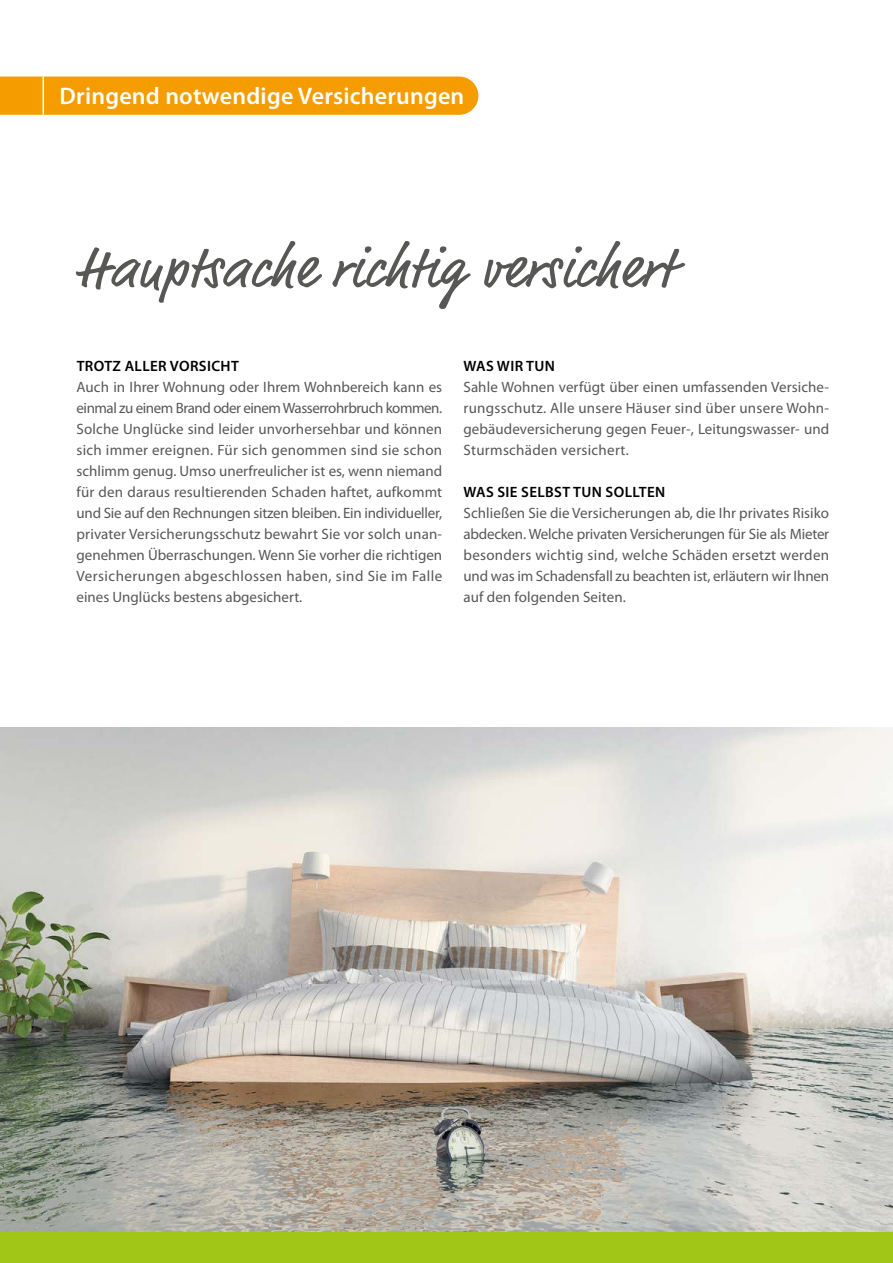
<style>
.page{position:relative;width:893px;height:1263px;background:#fff}
.page>*{position:absolute;margin:0;border:0;box-sizing:border-box;transform-origin:0 0}
.t1{font:57px "Market Pro";letter-spacing:.02em;color:#575756}
.t2{font:600 24px "Myriad Pro";letter-spacing:.01em;color:#fff}
.t3{font:15px/21px "Myriad Pro";letter-spacing:.005em;color:#575756;text-align:justify}
.t4{font:600 15px "Myriad Pro";letter-spacing:.025em;color:#000}
</style>
<div class="page">
<div style="left:0;top:1231px;width:893px;height:32px;background:#a2c617"></div>
<img style="left:0;top:728px;width:893px;height:503px">
<div style="left:0;top:77px;width:478px;height:38px;background:#f59c00"></div>
<hr style="left:43px;top:77px;width:1px;height:38px;background:#fff">
<h2 class="t2" style="left:60px;top:80px;width:406px">Dringend notwendige Versicherungen</h2>
<h1 class="t1" style="left:77px;top:230px;width:598px">Hauptsache richtig versichert</h1>
<p class="t4" style="left:77px;top:356px;width:164px">TROTZ ALLER VORSICHT</p>
<p class="t3" style="left:77px;top:376px;width:367px">Auch in Ihrer Wohnung oder Ihrem Wohnbereich kann es einmal zu einem Brand oder einem Wasserrohrbruch kommen.<br>Solche Unglücke sind leider unvorhersehbar und können sich immer ereignen. Für sich genommen sind sie schon schlimm genug. Umso unerfreulicher ist es, wenn niemand für den daraus resultierenden Schaden haftet, aufkommt und Sie auf den Rechnungen sitzen bleiben. Ein individueller, privater Versicherungsschutz bewahrt Sie vor solch unan&shy;genehmen Überraschungen. Wenn Sie vorher die richtigen Versicherungen abgeschlossen haben, sind Sie im Falle eines Unglücks bestens abgesichert.</p>
<p class="t4" style="left:464px;top:356px;width:93px">WAS WIR TUN</p>
<p class="t3" style="left:463px;top:376px;width:367px">Sahle Wohnen verfügt über einen umfassenden Versiche&shy;rungsschutz. Alle unsere Häuser sind über unsere Wohn&shy;gebäudeversicherung gegen Feuer-, Leitungswasser- und Sturmschäden versichert.</p>
<p class="t4" style="left:464px;top:482px;width:203px">WAS SIE SELBST TUN SOLLTEN</p>
<p class="t3" style="left:463px;top:502px;width:367px">Schließen Sie die Versicherungen ab, die Ihr privates Risiko abdecken. Welche privaten Versicherungen für Sie als Mieter besonders wichtig sind, welche Schäden ersetzt werden und was im Schadensfall zu beachten ist, erläutern wir Ihnen auf den folgenden Seiten.</p>
</div>
